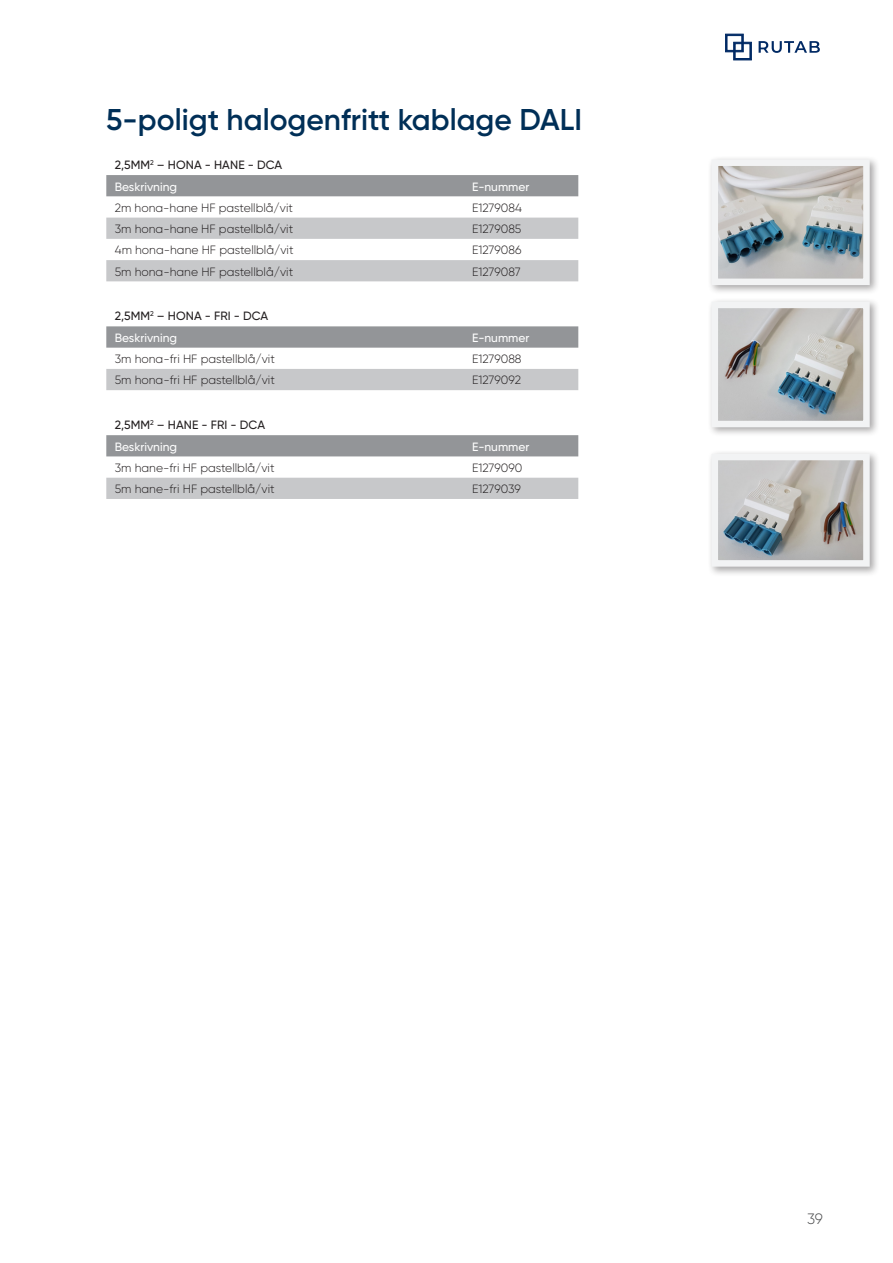
<style>
.page{position:relative;width:893px;height:1263px;background:#fff}
.page>*{position:absolute;margin:0;border:0;box-sizing:border-box;transform-origin:0 0}
.Enequi_Rubrik_Röd{font:600 30px "Gilroy";color:#002f57}
.t1{font:300 15px "Gilroy";color:#4b4c4d}
.t2{font:300 12px "Gilroy";color:#231f20}
.t3{font:500 12px "Gilroy";letter-spacing:.01em;color:#231f20}
.t4{font:500 12px "Gilroy";color:#fff}
</style>
<div class="page">
<svg style="left:725px;top:34px;width:27px;height:26px"></svg>
<svg style="left:759px;top:41px;width:61px;height:12px"></svg>
<div style="left:106px;top:175px;width:472px;height:21px;background:#939598"></div>
<svg style="left:106px;top:218px;width:472px;height:63px"></svg>
<svg style="left:106px;top:326px;width:472px;height:22px;background:#96989b"></svg>
<div style="left:106px;top:369px;width:472px;height:21px;background:#c7c8ca"></div>
<div style="left:106px;top:435px;width:472px;height:21px;background:#939598"></div>
<div style="left:106px;top:478px;width:472px;height:21px;background:#c7c8ca"></div>
<div style="left:708px;top:156px;width:172px;height:139px;background:#231f20;opacity:.4"></div>
<img style="left:719px;top:167px;width:143px;height:110px">
<div style="left:711px;top:159px;width:159px;height:126px;border:7px solid #f2f3f4"></div>
<div style="left:708px;top:298px;width:172px;height:139px;background:#231f20;opacity:.4"></div>
<img style="left:719px;top:310px;width:143px;height:109px">
<div style="left:711px;top:302px;width:159px;height:125px;border:7px solid #f2f3f4"></div>
<div style="left:708px;top:450px;width:172px;height:127px;background:#231f20;opacity:.4"></div>
<img style="left:719px;top:462px;width:143px;height:97px">
<div style="left:711px;top:454px;width:159px;height:113px;border:7px solid #f2f3f4"></div>
<p class="Enequi_Rubrik_Röd" style="left:106px;top:101px;width:477px">5-poligt halogenfritt kablage DALI</p>
<p class="t3" style="left:115px;top:157px;width:169px">2,5MM<sup>2</sup> – HONA - HANE - DCA</p>
<p class="t4" style="left:115px;top:179px;width:64px">Beskrivning</p>
<p class="t4" style="left:472px;top:179px;width:59px">E-nummer</p>
<p class="t2" style="left:115px;top:200px;width:180px">2m hona-hane HF pastellblå/vit</p>
<p class="t2" style="left:472px;top:200px;width:51px">E1279084</p>
<p class="t2" style="left:115px;top:221px;width:180px">3m hona-hane HF pastellblå/vit</p>
<p class="t2" style="left:472px;top:221px;width:51px">E1279085</p>
<p class="t2" style="left:115px;top:243px;width:180px">4m hona-hane HF pastellblå/vit</p>
<p class="t2" style="left:472px;top:243px;width:51px">E1279086</p>
<p class="t2" style="left:115px;top:264px;width:180px">5m hona-hane HF pastellblå/vit</p>
<p class="t2" style="left:472px;top:264px;width:50px">E1279087</p>
<p class="t3" style="left:115px;top:309px;width:155px">2,5MM<sup>2</sup> – HONA - FRI - DCA</p>
<p class="t4" style="left:115px;top:330px;width:64px">Beskrivning</p>
<p class="t4" style="left:472px;top:330px;width:59px">E-nummer</p>
<p class="t2" style="left:115px;top:352px;width:162px">3m hona-fri HF pastellblå/vit</p>
<p class="t2" style="left:472px;top:352px;width:51px">E1279088</p>
<p class="t2" style="left:115px;top:373px;width:162px">5m hona-fri HF pastellblå/vit</p>
<p class="t2" style="left:472px;top:373px;width:51px">E1279092</p>
<p class="t3" style="left:115px;top:418px;width:152px">2,5MM<sup>2</sup> – HANE - FRI - DCA</p>
<p class="t4" style="left:115px;top:439px;width:64px">Beskrivning</p>
<p class="t4" style="left:472px;top:439px;width:59px">E-nummer</p>
<p class="t2" style="left:115px;top:460px;width:161px">3m hane-fri HF pastellblå/vit</p>
<p class="t2" style="left:472px;top:460px;width:52px">E1279090</p>
<p class="t2" style="left:115px;top:482px;width:161px">5m hane-fri HF pastellblå/vit</p>
<p class="t2" style="left:472px;top:482px;width:50px">E1279039</p>
<p class="t1" style="left:807px;top:1209px;width:17px">39</p>
</div>
